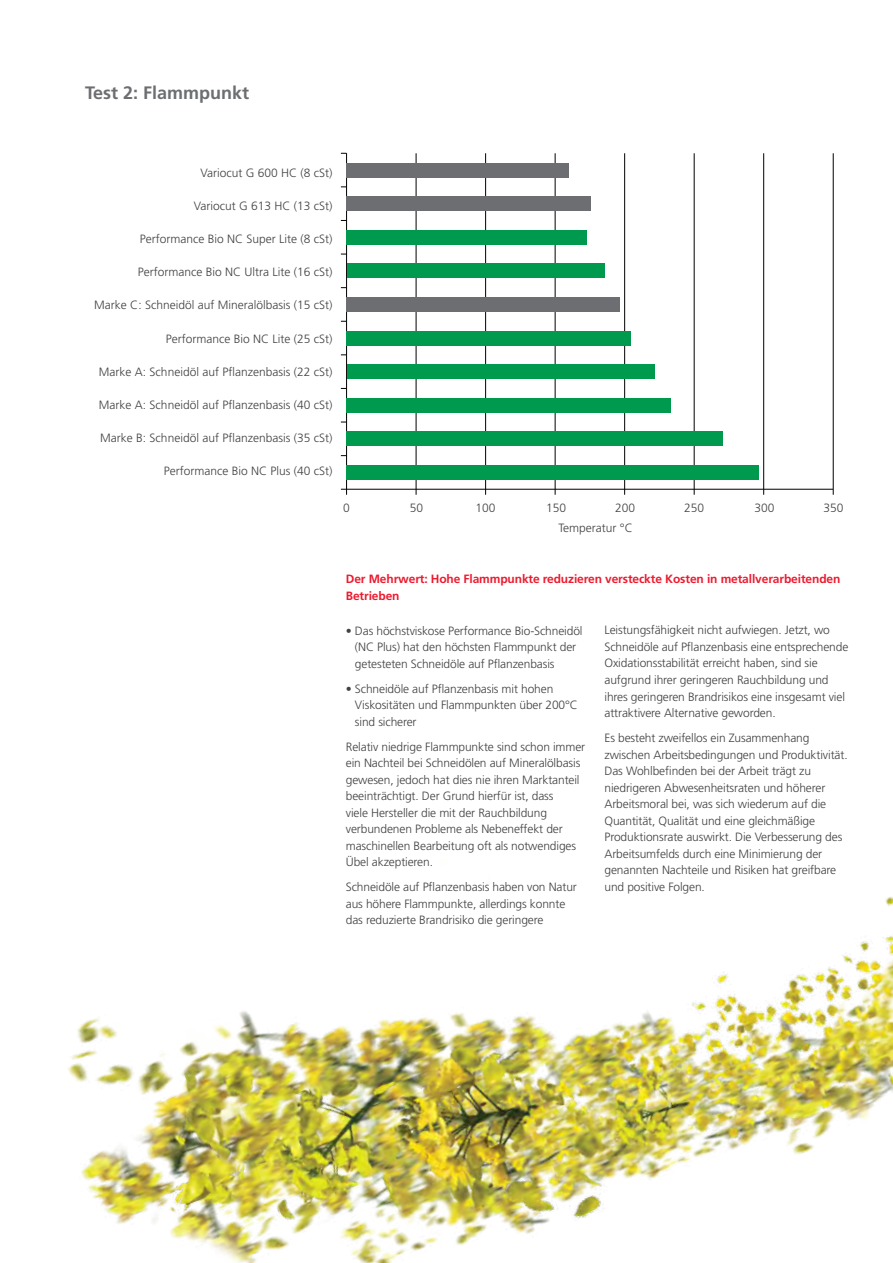
<style>
.page{position:relative;width:893px;height:1263px;background:#fff}
.page>*{position:absolute;margin:0;border:0;box-sizing:border-box;transform-origin:0 0}
.t1{font:700 18px "Frutiger";color:#6d6e71}
.t2{font:300 12px/16.5px "Frutiger";letter-spacing:-.01em;color:#414042}
.t3{font:700 12px/16.5px "Frutiger";letter-spacing:-.01em;color:#ed1b2f}
</style>
<div class="page">
<img style="left:68px;top:897px;width:825px;height:366px">
<hr style="left:346px;top:153px;width:1px;height:342px;background:#000">
<hr style="left:833px;top:153px;width:1px;height:342px;background:#000">
<hr style="left:694px;top:153px;width:1px;height:342px;background:#000">
<hr style="left:555px;top:153px;width:1px;height:342px;background:#000">
<hr style="left:763px;top:153px;width:1px;height:342px;background:#000">
<hr style="left:624px;top:153px;width:1px;height:342px;background:#000">
<hr style="left:485px;top:153px;width:1px;height:342px;background:#000">
<hr style="left:416px;top:153px;width:1px;height:342px;background:#000">
<hr style="left:341px;top:489px;width:492px;height:1px;background:#000">
<div style="left:347px;top:197px;width:244px;height:14px;background:#6d6e71"></div>
<div style="left:347px;top:230px;width:240px;height:14px;background:#009a4e"></div>
<div style="left:347px;top:163px;width:222px;height:14px;background:#6d6e71"></div>
<div style="left:347px;top:264px;width:257px;height:14px;background:#009a4e"></div>
<div style="left:347px;top:297px;width:273px;height:14px;background:#6d6e71"></div>
<div style="left:347px;top:331px;width:284px;height:14px;background:#009a4e"></div>
<div style="left:347px;top:365px;width:307px;height:14px;background:#009a4e"></div>
<div style="left:347px;top:398px;width:324px;height:14px;background:#009a4e"></div>
<div style="left:347px;top:432px;width:376px;height:14px;background:#009a4e"></div>
<div style="left:347px;top:465px;width:412px;height:14px;background:#009a4e"></div>
<h1 class="t1" style="left:85px;top:82px;width:166px">Test 2: Flammpunkt</h1>
<p class="t2" style="left:200px;top:164px;width:134px">Variocut G 600 HC (8 cSt)</p>
<p class="t2" style="left:194px;top:197px;width:140px">Variocut G 613 HC (13 cSt)</p>
<p class="t2" style="left:140px;top:230px;width:194px">Performance Bio NC Super Lite (8 cSt)</p>
<p class="t2" style="left:138px;top:264px;width:196px">Performance Bio NC Ultra Lite (16 cSt)</p>
<p class="t2" style="left:94px;top:297px;width:240px">Marke C: Schneidöl auf Mineralölbasis (15 cSt)</p>
<p class="t2" style="left:166px;top:330px;width:168px">Performance Bio NC Lite (25 cSt)</p>
<p class="t2" style="left:99px;top:363px;width:235px">Marke A: Schneidöl auf Pflanzenbasis (22 cSt)</p>
<p class="t2" style="left:99px;top:396px;width:235px">Marke A: Schneidöl auf Pflanzenbasis (40 cSt)</p>
<p class="t2" style="left:100px;top:430px;width:234px">Marke B: Schneidöl auf Pflanzenbasis (35 cSt)</p>
<p class="t2" style="left:164px;top:463px;width:170px">Performance Bio NC Plus (40 cSt)</p>
<p class="t2" style="left:343px;top:500px;width:8px">0</p>
<p class="t2" style="left:410px;top:500px;width:15px">50</p>
<p class="t2" style="left:475px;top:500px;width:22px">100</p>
<p class="t2" style="left:546px;top:500px;width:22px">150</p>
<p class="t2" style="left:615px;top:500px;width:22px">200</p>
<p class="t2" style="left:684px;top:500px;width:22px">250</p>
<p class="t2" style="left:754px;top:500px;width:22px">300</p>
<p class="t2" style="left:823px;top:500px;width:22px">350</p>
<p class="t2" style="left:559px;top:520px;width:76px">Temperatur °C</p>
<p class="t3" style="left:346px;top:571px;width:496px">Der Mehrwert: Hohe Flammpunkte reduzieren versteckte Kosten in metallverarbeitenden<br>Betrieben</p>
<p class="t2" style="left:355px;top:622px;width:229px;text-indent:-9px">• Das höchstviskose Performance Bio-Schneidöl (NC Plus) hat den höchsten Flammpunkt der getesteten Schneidöle auf Pflanzenbasis</p>
<p class="t2" style="left:355px;top:680px;width:224px;text-indent:-9px">• Schneidöle auf Pflanzenbasis mit hohen<br>Viskositäten und Flammpunkten über 200°C sind sicherer</p>
<p class="t2" style="left:346px;top:738px;width:241px">Relativ niedrige Flammpunkte sind schon immer ein Nachteil bei Schneidölen auf Mineralölbasis gewesen, jedoch hat dies nie ihren Marktanteil beeinträchtigt. Der Grund hierfür ist, dass<br>viele Hersteller die mit der Rauchbildung verbundenen Probleme als Nebeneffekt der maschinellen Bearbeitung oft als notwendiges Übel akzeptieren.</p>
<p class="t2" style="left:346px;top:879px;width:233px">Schneidöle auf Pflanzenbasis haben von Natur aus höhere Flammpunkte, allerdings konnte das reduzierte Brandrisiko die geringere</p>
<p class="t2" style="left:604px;top:622px;width:245px">Leistungsfähigkeit nicht aufwiegen. Jetzt, wo Schneidöle auf Pflanzenbasis eine entsprechende Oxidationsstabilität erreicht haben, sind sie aufgrund ihrer geringeren Rauchbildung und ihres geringeren Brandrisikos eine insgesamt viel attraktivere Alternative geworden.</p>
<p class="t2" style="left:604px;top:730px;width:245px">Es besteht zweifellos ein Zusammenhang zwischen Arbeitsbedingungen und Produktivität.<br>Das Wohlbefinden bei der Arbeit trägt zu niedrigeren Abwesenheitsraten und höherer Arbeitsmoral bei, was sich wiederum auf die Quantität, Qualität und eine gleichmäßige Produktionsrate auswirkt. Die Verbesserung des Arbeitsumfelds durch eine Minimierung der genannten Nachteile und Risiken hat greifbare und positive Folgen.</p>
</div>
